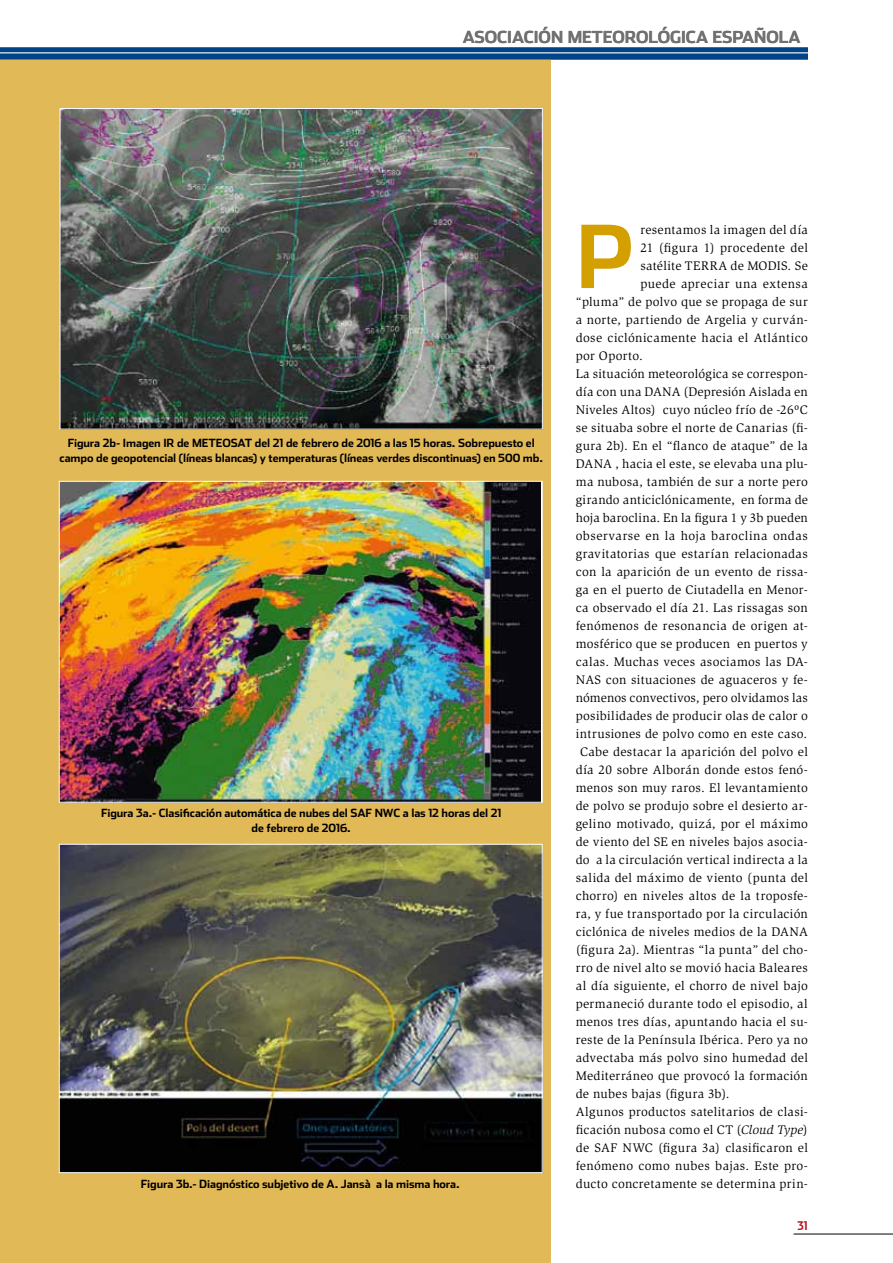
<style>
.page{position:relative;width:893px;height:1263px;background:#fff}
.page>*{position:absolute;margin:0;border:0;box-sizing:border-box;transform-origin:0 0}
.t1{font:700 86.55px "Stainless";color:#d49f00}
.t2{font:700 16.5px "Stainless";color:#707172}
.t3{font:12.75px "Slimbach Std";letter-spacing:.025em;color:#000}
.t4{font:12.75px "Slimbach Std";letter-spacing:.005em;color:#000}
.t5{font:700 12px "Stainless Cond";color:#b51621}
.t6{font:700 11.25px/15px "Stainless";letter-spacing:-.01em;color:#000}
.s1{font-style:italic}
</style>
<div class="page">
<hr style="left:794px;top:1234px;width:99px;height:1px;background:#000">
<div style="left:0;top:54px;width:551px;height:1209px;background:#e2b957"></div>
<div style="left:0;top:47px;width:808px;height:12px;background:#004387"></div>
<hr style="left:0;top:52px;width:808px;height:1px;background:#fff">
<img style="left:61px;top:483px;width:480px;height:318px">
<div style="left:59px;top:481px;width:484px;height:322px;border:1px solid #fff"></div>
<img style="left:61px;top:846px;width:480px;height:325px">
<div style="left:59px;top:844px;width:484px;height:329px;border:1px solid #fff"></div>
<img style="left:62px;top:110px;width:479px;height:317px">
<div style="left:60px;top:108px;width:483px;height:321px;border:1px solid #fff"></div>
<p class="t2" style="left:463px;top:27px;width:11px">ACI</p>
<p class="t2" style="left:582px;top:27px;width:12px">EO</p>
<p class="t2" style="left:463px;top:27px;width:11px">ASOCIACIÓN</p>
<p class="t2" style="left:568px;top:27px;width:26px">METEOROLÓGICA</p>
<p class="t2" style="left:712px;top:27px;width:66px">ESPAÑOLA</p>
<p class="t6" style="left:60px;top:435px;width:485px;text-indent:195px">del 21 de febrero de 2016 a las 15 horas. Sobrepuesto el campo de geopotencial (líneas blancas) y temperaturas (líneas verdes discontinuas) en 500 mb.</p>
<p class="t6" style="left:68px;top:435px;width:143px">Figura 2b- Imagen IR de METEOSAT</p>
<p class="t6" style="left:101px;top:806px;width:258px">Figura 3a.- Clasificación automática de nubes del SAF</p>
<p class="t6" style="left:375px;top:806px;width:128px">NWC a las 12 horas del 21</p>
<p class="t6" style="left:252px;top:821px;width:101px">de febrero de 2016.</p>
<p class="t6" style="left:141px;top:1176px;width:320px">Figura 3b.- Diagnóstico subjetivo de A. Jansà a la misma hora.</p>
<h1 class="t1" style="left:576px;top:205px;width:59px">P</h1>
<p class="t3" style="left:640px;top:222px;width:169px">resentamos la imagen del día</p>
<p class="t3" style="left:640px;top:240px;width:169px">21 (figura 1) procedente del</p>
<p class="t3" style="left:640px;top:258px;width:169px">satélite TERRA de MODIS. Se</p>
<p class="t3" style="left:640px;top:276px;width:169px">puede apreciar una extensa</p>
<p class="t3" style="left:576px;top:294px;width:234px">“pluma” de polvo que se propaga de sur</p>
<p class="t3" style="left:576px;top:312px;width:234px">a norte, partiendo de Argelia y curván-</p>
<p class="t3" style="left:576px;top:330px;width:234px">dose ciclónicamente hacia el Atlántico</p>
<p class="t3" style="left:576px;top:348px;width:69px">por Oporto.</p>
<p class="t3" style="left:576px;top:366px;width:234px">La situación meteorológica se correspon-</p>
<p class="t3" style="left:576px;top:384px;width:234px">día con una DANA (Depresión Aislada en</p>
<p class="t3" style="left:576px;top:402px;width:234px">Niveles Altos) cuyo núcleo frío de -26ºC</p>
<p class="t3" style="left:576px;top:420px;width:234px">se situaba sobre el norte de Canarias (fi-</p>
<p class="t3" style="left:576px;top:438px;width:234px">gura 2b). En el “flanco de ataque” de la</p>
<p class="t3" style="left:576px;top:456px;width:234px">DANA , hacia el este, se elevaba una plu-</p>
<p class="t3" style="left:576px;top:474px;width:234px">ma nubosa, también de sur a norte pero</p>
<p class="t3" style="left:576px;top:492px;width:234px">girando anticiclónicamente, en forma de</p>
<p class="t3" style="left:576px;top:510px;width:234px">hoja baroclina. En la figura 1 y 3b pueden</p>
<p class="t3" style="left:576px;top:528px;width:234px">observarse en la hoja baroclina ondas</p>
<p class="t3" style="left:576px;top:547px;width:234px">gravitatorias que estarían relacionadas</p>
<p class="t3" style="left:576px;top:565px;width:234px">con la aparición de un evento de rissa-</p>
<p class="t3" style="left:576px;top:583px;width:234px">ga en el puerto de Ciutadella en Menor-</p>
<p class="t3" style="left:576px;top:601px;width:234px">ca observado el día 21. Las rissagas son</p>
<p class="t3" style="left:576px;top:619px;width:234px">fenómenos de resonancia de origen at-</p>
<p class="t3" style="left:576px;top:637px;width:234px">mosférico que se producen en puertos y</p>
<p class="t3" style="left:576px;top:655px;width:234px">calas. Muchas veces asociamos las DA-</p>
<p class="t3" style="left:576px;top:673px;width:234px">NAS con situaciones de aguaceros y fe-</p>
<p class="t4" style="left:576px;top:691px;width:234px">nómenos convectivos, pero olvidamos las</p>
<p class="t3" style="left:576px;top:709px;width:234px">posibilidades de producir olas de calor o</p>
<p class="t3" style="left:576px;top:727px;width:233px">intrusiones de polvo como en este caso.</p>
<p class="t3" style="left:580px;top:745px;width:229px">Cabe destacar la aparición del polvo el</p>
<p class="t3" style="left:576px;top:763px;width:234px">día 20 sobre Alborán donde estos fenó-</p>
<p class="t3" style="left:576px;top:781px;width:234px">menos son muy raros. El levantamiento</p>
<p class="t3" style="left:576px;top:799px;width:234px">de polvo se produjo sobre el desierto ar-</p>
<p class="t3" style="left:576px;top:817px;width:234px">gelino motivado, quizá, por el máximo</p>
<p class="t3" style="left:576px;top:835px;width:234px">de viento del SE en niveles bajos asocia-</p>
<p class="t3" style="left:576px;top:853px;width:234px">do a la circulación vertical indirecta a la</p>
<p class="t3" style="left:576px;top:871px;width:234px">salida del máximo de viento (punta del</p>
<p class="t3" style="left:576px;top:889px;width:234px">chorro) en niveles altos de la troposfe-</p>
<p class="t3" style="left:576px;top:907px;width:234px">ra, y fue transportado por la circulación</p>
<p class="t3" style="left:576px;top:925px;width:234px">ciclónica de niveles medios de la DANA</p>
<p class="t3" style="left:576px;top:943px;width:234px">(figura 2a). Mientras “la punta” del cho-</p>
<p class="t3" style="left:576px;top:961px;width:234px">rro de nivel alto se movió hacia Baleares</p>
<p class="t3" style="left:576px;top:979px;width:234px">al día siguiente, el chorro de nivel bajo</p>
<p class="t3" style="left:576px;top:997px;width:234px">permaneció durante todo el episodio, al</p>
<p class="t3" style="left:576px;top:1015px;width:234px">menos tres días, apuntando hacia el su-</p>
<p class="t3" style="left:576px;top:1033px;width:234px">reste de la Península Ibérica. Pero ya no</p>
<p class="t3" style="left:576px;top:1051px;width:234px">advectaba más polvo sino humedad del</p>
<p class="t3" style="left:576px;top:1069px;width:234px">Mediterráneo que provocó la formación</p>
<p class="t3" style="left:576px;top:1087px;width:155px">de nubes bajas (figura 3b).</p>
<p class="t3" style="left:576px;top:1105px;width:234px">Algunos productos satelitarios de clasi-</p>
<p class="t3" style="left:576px;top:1123px;width:234px">ficación nubosa como el CT (<span class="s1">Cloud Type</span>)</p>
<p class="t3" style="left:576px;top:1141px;width:234px">de SAF NWC (figura 3a) clasificaron el</p>
<p class="t3" style="left:576px;top:1159px;width:234px">fenómeno como nubes bajas. Este pro-</p>
<p class="t3" style="left:576px;top:1177px;width:234px">ducto concretamente se determina prin-</p>
<p class="t5" style="left:797px;top:1218px;width:12px">31</p>
</div>
